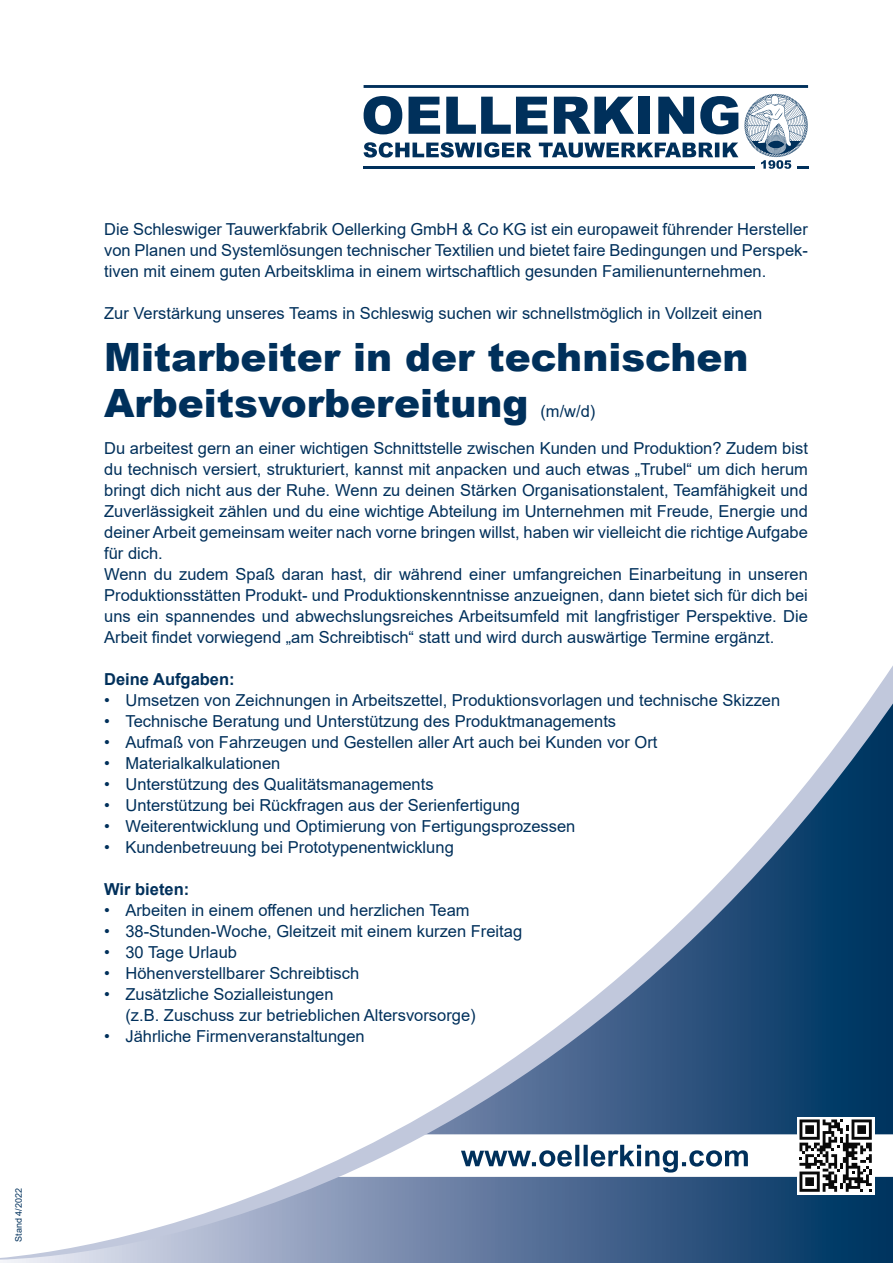
<style>
.page{position:relative;width:893px;height:1263px;background:#fff}
.page>*{position:absolute;margin:0;border:0;box-sizing:border-box;transform-origin:0 0}
.t1{font:900 39px/46.8px "Arial";color:#00305b}
.t2{font:16.5px/21px "Arial";color:#00305b}
.t3{font:700 16.5px "Arial";color:#00305b}
.t4{font:9px "Arial";color:#00305b}
</style>
<div class="page">
<svg style="left:700px;top:96px;width:38px;height:38px"></svg>
<svg style="left:658px;top:97px;width:36px;height:37px"></svg>
<div style="left:638px;top:97px;width:12px;height:37px;background:#00305b"></div>
<svg style="left:554px;top:97px;width:80px;height:37px"></svg>
<svg style="left:446px;top:97px;width:101px;height:37px"></svg>
<svg style="left:409px;top:97px;width:31px;height:37px"></svg>
<svg style="left:364px;top:96px;width:38px;height:38px"></svg>
<svg style="left:364px;top:142px;width:374px;height:16px"></svg>
<hr style="left:364px;top:166px;width:391px;height:3px;background:#00305b">
<svg style="left:364px;top:85px;width:444px;height:3px"></svg>
<svg style="left:744px;top:94px;width:64px;height:75px"></svg>
<svg style="left:0;top:666px;width:893px;height:597px"></svg>
<svg style="left:334px;top:1119px;width:559px;height:73px"></svg>
<p class="t4" style="left:12px;top:1242px;width:55px;rotate:-90deg">Stand 4/2022</p>
<p class="t2" style="left:104px;top:219px;width:705px;text-align:justify">Die Schleswiger Tauwerkfabrik Oellerking GmbH &amp; Co KG ist ein europaweit führender Hersteller von Planen und Systemlösungen technischer Textilien und bietet faire Bedingungen und Perspek&shy;tiven mit einem guten Arbeitsklima in einem wirtschaftlich gesunden Familienunternehmen.</p>
<p class="t2" style="left:104px;top:303px;width:660px">Zur Verstärkung unseres Teams in Schleswig suchen wir schnellstmöglich in Vollzeit einen</p>
<h1 class="t1" style="left:104px;top:332px;width:646px">Mitarbeiter in der technischen<br>Arbeitsvorbereitung</h1>
<p class="t2" style="left:540px;top:401px;width:56px">(m/w/d)</p>
<p class="t2" style="left:104px;top:437px;width:705px">Du arbeitest gern an einer wichtigen Schnittstelle zwischen Kunden und Produktion? Zudem bist du technisch versiert, strukturiert, kannst mit anpacken und auch etwas „Trubel“ um dich herum bringt dich nicht aus der Ruhe. Wenn zu deinen Stärken Organisationstalent, Teamfähigkeit und Zuverlässigkeit zählen und du eine wichtige Abteilung im Unternehmen mit Freude, Energie und deiner Arbeit gemeinsam weiter nach vorne bringen willst, haben wir vielleicht die richtige Aufgabe für dich.<br>Wenn du zudem Spaß daran hast, dir während einer umfangreichen Einarbeitung in unseren Produktionsstätten Produkt- und Produktionskenntnisse anzueignen, dann bietet sich für dich bei uns ein spannendes und abwechslungsreiches Arbeitsumfeld mit langfristiger Perspektive. Die Arbeit findet vorwiegend „am Schreibtisch“ statt und wird durch auswärtige Termine ergänzt.</p>
<p class="t3" style="left:104px;top:667px;width:132px">Deine Aufgaben:</p>
<p class="t2" style="left:104px;top:689px;width:678px">• Umsetzen von Zeichnungen in Arbeitszettel, Produktionsvorlagen und technische Skizzen</p>
<p class="t2" style="left:104px;top:710px;width:513px">• Technische Beratung und Unterstützung des Produktmanagements</p>
<p class="t2" style="left:104px;top:731px;width:555px">• Aufmaß von Fahrzeugen und Gestellen aller Art auch bei Kunden vor Ort</p>
<p class="t2" style="left:104px;top:752px;width:178px">• Materialkalkulationen</p>
<p class="t2" style="left:104px;top:773px;width:331px">• Unterstützung des Qualitätsmanagements</p>
<p class="t2" style="left:104px;top:794px;width:417px">• Unterstützung bei Rückfragen aus der Serienfertigung</p>
<p class="t2" style="left:104px;top:815px;width:473px">• Weiterentwicklung und Optimierung von Fertigungsprozessen</p>
<p class="t2" style="left:104px;top:836px;width:351px">• Kundenbetreuung bei Prototypenentwicklung</p>
<p class="t3" style="left:104px;top:877px;width:87px">Wir bieten:</p>
<p class="t2" style="left:104px;top:899px;width:367px">• Arbeiten in einem offenen und herzlichen Team</p>
<p class="t2" style="left:104px;top:920px;width:420px">• 38-Stunden-Woche, Gleitzeit mit einem kurzen Freitag</p>
<p class="t2" style="left:104px;top:941px;width:134px">• 30 Tage Urlaub</p>
<p class="t2" style="left:104px;top:962px;width:257px">• Höhenverstellbarer Schreibtisch</p>
<p class="t2" style="left:125px;top:983px;width:352px;text-indent:-21px">• Zusätzliche Sozialleistungen<br>(z.B. Zuschuss zur betrieblichen Altersvorsorge)</p>
<p class="t2" style="left:104px;top:1025px;width:262px">• Jährliche Firmenveranstaltungen</p>
</div>
